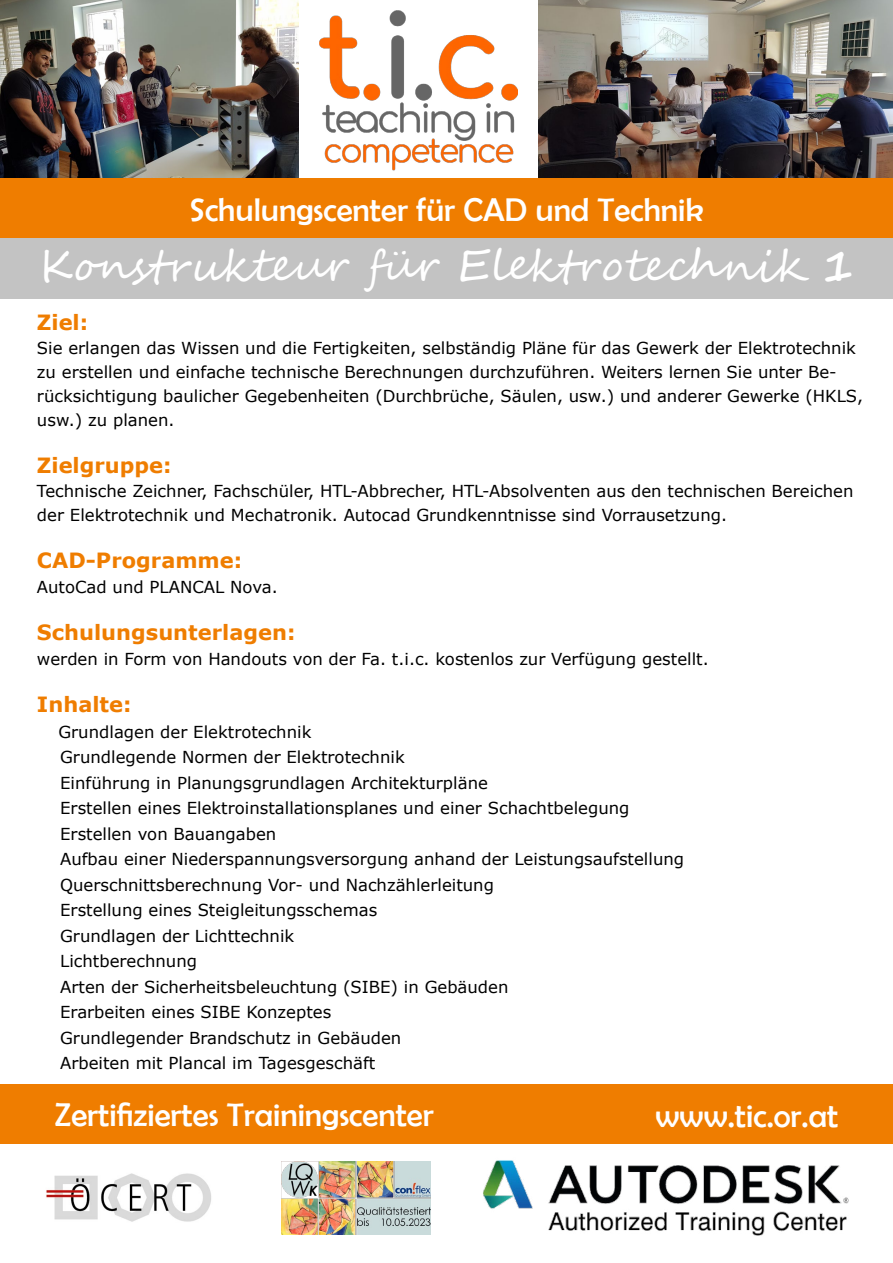
<style>
.page{position:relative;width:893px;height:1263px;background:#fff}
.page>*{position:absolute;margin:0;border:0;box-sizing:border-box;transform-origin:0 0}
.t1{font:43.5px "Segoe Script";color:#fff}
.t2{font:33px "Berlin Sans FB";color:#fff}
.t3{font:700 21px "Verdana";color:#ef7d00}
.t4{font:16.5px/25.5px "Verdana";color:#000}
.s1{font-weight:700}
</style>
<div class="page">
<img style="left:46px;top:1173px;width:165px;height:49px">
<div style="left:0;top:1084px;width:893px;height:59px;background:#ef7d00"></div>
<img style="left:483px;top:1160px;width:366px;height:76px">
<div style="left:0;top:238px;width:893px;height:60px;background:#c3c3c3"></div>
<img style="left:0;top:0;width:299px;height:179px">
<img style="left:539px;top:0;width:354px;height:179px">
<div style="left:0;top:179px;width:893px;height:59px;background:#ef7d00"></div>
<img style="left:320px;top:11px;width:197px;height:160px">
<img style="left:282px;top:1161px;width:148px;height:74px">
<h2 class="t2" style="left:190px;top:191px;width:515px">Schulungscenter für CAD und Technik</h2>
<h1 class="t1" style="left:39px;top:230px;width:816px">Konstrukteur für Elektrotechnik <span class="s1">1</span></h1>
<p class="t3" style="left:37px;top:307px;width:53px">Ziel:</p>
<p class="t4" style="left:37px;top:336px;width:827px;line-height:24px">Sie erlangen das Wissen und die Fertigkeiten, selbständig Pläne für das Gewerk der Elektrotechnik zu erstellen und einfache technische Berechnungen durchzuführen. Weiters lernen Sie unter Be&shy;rücksichtigung baulicher Gegebenheiten (Durchbrüche, Säulen, usw.) und anderer Gewerke (HKLS, usw.) zu planen.</p>
<p class="t3" style="left:37px;top:450px;width:136px">Zielgruppe:</p>
<p class="t4" style="left:37px;top:479px;width:818px;line-height:24px">Technische Zeichner, Fachschüler, HTL-Abbrecher, HTL-Absolventen aus den technischen Bereichen der Elektrotechnik und Mechatronik. Autocad Grundkenntnisse sind Vorrausetzung.</p>
<p class="t3" style="left:37px;top:545px;width:207px">CAD-Programme:</p>
<p class="t4" style="left:37px;top:574px;width:242px">AutoCad und PLANCAL Nova.</p>
<p class="t3" style="left:37px;top:617px;width:260px">Schulungsunterlagen:</p>
<p class="t4" style="left:37px;top:646px;width:673px">werden in Form von Handouts von der Fa. t.i.c. kostenlos zur Verfügung gestellt.</p>
<p class="t3" style="left:37px;top:690px;width:96px">Inhalte:</p>
<p class="t4" style="left:58px;top:719px;width:627px">Grundlagen der Elektrotechnik<br>Grundlegende Normen der Elektrotechnik<br>Einführung in Planungsgrundlagen Architekturpläne<br>Erstellen eines Elektroinstallationsplanes und einer Schachtbelegung Erstellen von Bauangaben<br>Aufbau einer Niederspannungsversorgung anhand der Leistungsaufstellung Querschnittsberechnung Vor- und Nachzählerleitung<br>Erstellung eines Steigleitungsschemas<br>Grundlagen der Lichttechnik<br>Lichtberechnung<br>Arten der Sicherheitsbeleuchtung (SIBE) in Gebäuden<br>Erarbeiten eines SIBE Konzeptes<br>Grundlegender Brandschutz in Gebäuden<br>Arbeiten mit Plancal im Tagesgeschäft</p>
<h2 class="t2" style="left:55px;top:1097px;width:381px">Zertifiziertes Trainingscenter</h2>
<h2 class="t2" style="left:656px;top:1097px;width:184px">www.tic.or.at</h2>
</div>
